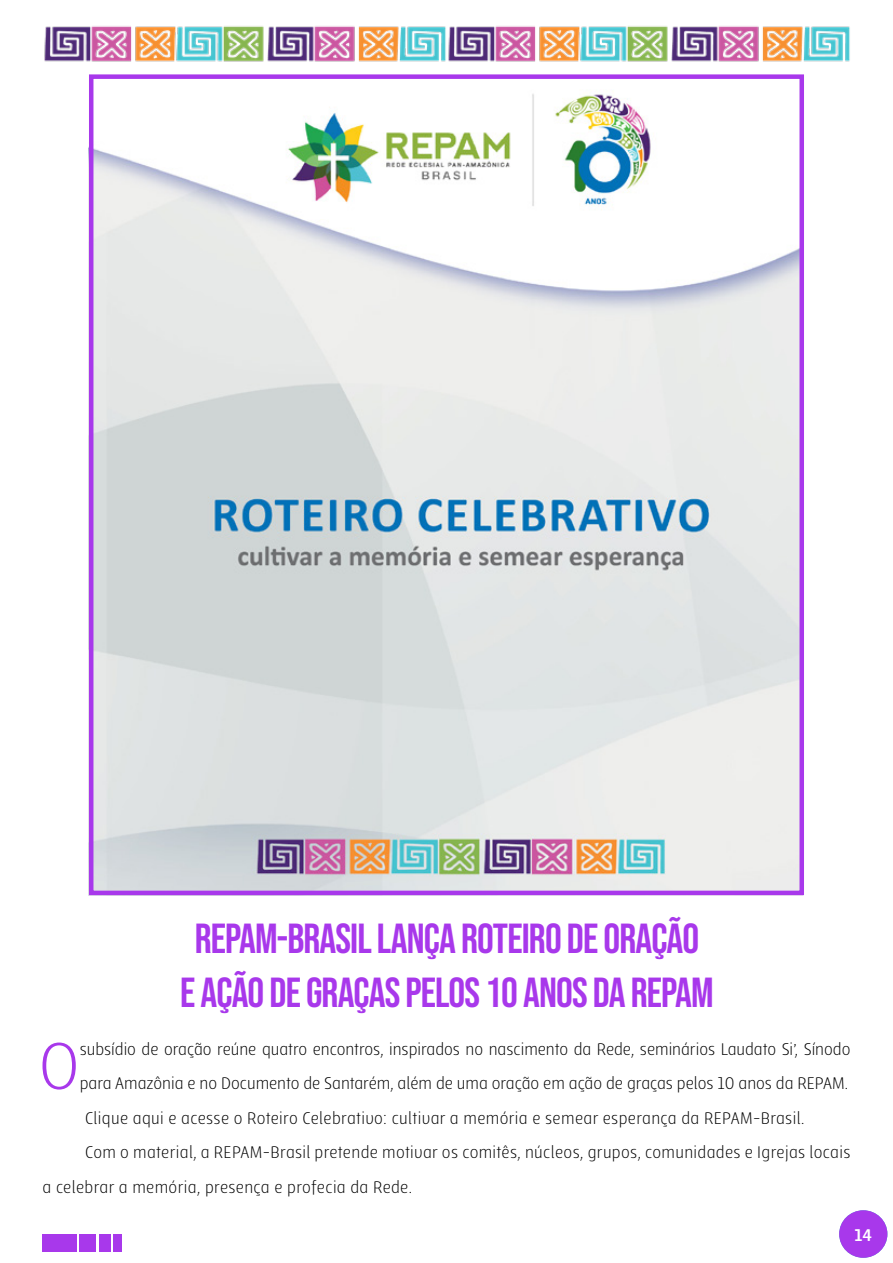
<style>
.page{position:relative;width:893px;height:1263px;background:#fff}
.page>*{position:absolute;margin:0;border:0;box-sizing:border-box;transform-origin:0 0}
.t1{font:300 70.95px "Lolita";color:#a838eb}
.t2{font:42px/54px "Bebas Neue";letter-spacing:-.02em;color:#a838eb;text-align:center}
.t3{font:300 18px "Lolita";letter-spacing:.005em;color:#000}
.t4{font:700 18px "Lolita";color:#fff}
</style>
<div class="page">
<img style="left:44px;top:26px;width:342px;height:36px">
<img style="left:386px;top:26px;width:464px;height:36px">
<div style="left:43px;top:1234px;width:34px;height:18px;background:#a838eb"></div>
<div style="left:80px;top:1234px;width:16px;height:18px;background:#a838eb"></div>
<div style="left:99px;top:1234px;width:12px;height:18px;background:#a838eb"></div>
<div style="left:114px;top:1234px;width:8px;height:18px;background:#a838eb"></div>
<div style="left:839px;top:1210px;width:48px;height:48px;background:#a838eb;border-radius:50%"></div>
<img style="left:94px;top:94px;width:705px;height:796px">
<div style="left:89px;top:74px;width:715px;height:821px;border:4px solid #a838eb"></div>
<h2 class="t2" style="left:180px;top:911px;width:535px">REPAM-BRASIL LANÇA ROTEIRO DE ORAÇÃO<br>E AÇÃO DE GRAÇAS PELOS 10 ANOS DA REPAM</h2>
<h1 class="t1" style="left:39px;top:1026px;width:43px">O</h1>
<p class="t3" style="left:80px;top:1039px;width:772px">subsídio de oração reúne quatro encontros, inspirados no nascimento da Rede, seminários Laudato Si’, Sínodo</p>
<p class="t3" style="left:80px;top:1073px;width:770px">para Amazônia e no Documento de Santarém, além de uma oração em ação de graças pelos 10 anos da REPAM.</p>
<p class="t3" style="left:85px;top:1108px;width:721px">Clique aqui e acesse o Roteiro Celebrativo: cultivar a memória e semear esperança da REPAM-Brasil.</p>
<p class="t3" style="left:85px;top:1142px;width:767px">Com o material, a REPAM-Brasil pretende motivar os comitês, núcleos, grupos, comunidades e Igrejas locais</p>
<p class="t3" style="left:43px;top:1177px;width:371px">a celebrar a memória, presença e profecia da Rede.</p>
<p class="t4" style="left:855px;top:1225px;width:19px">14</p>
</div>
